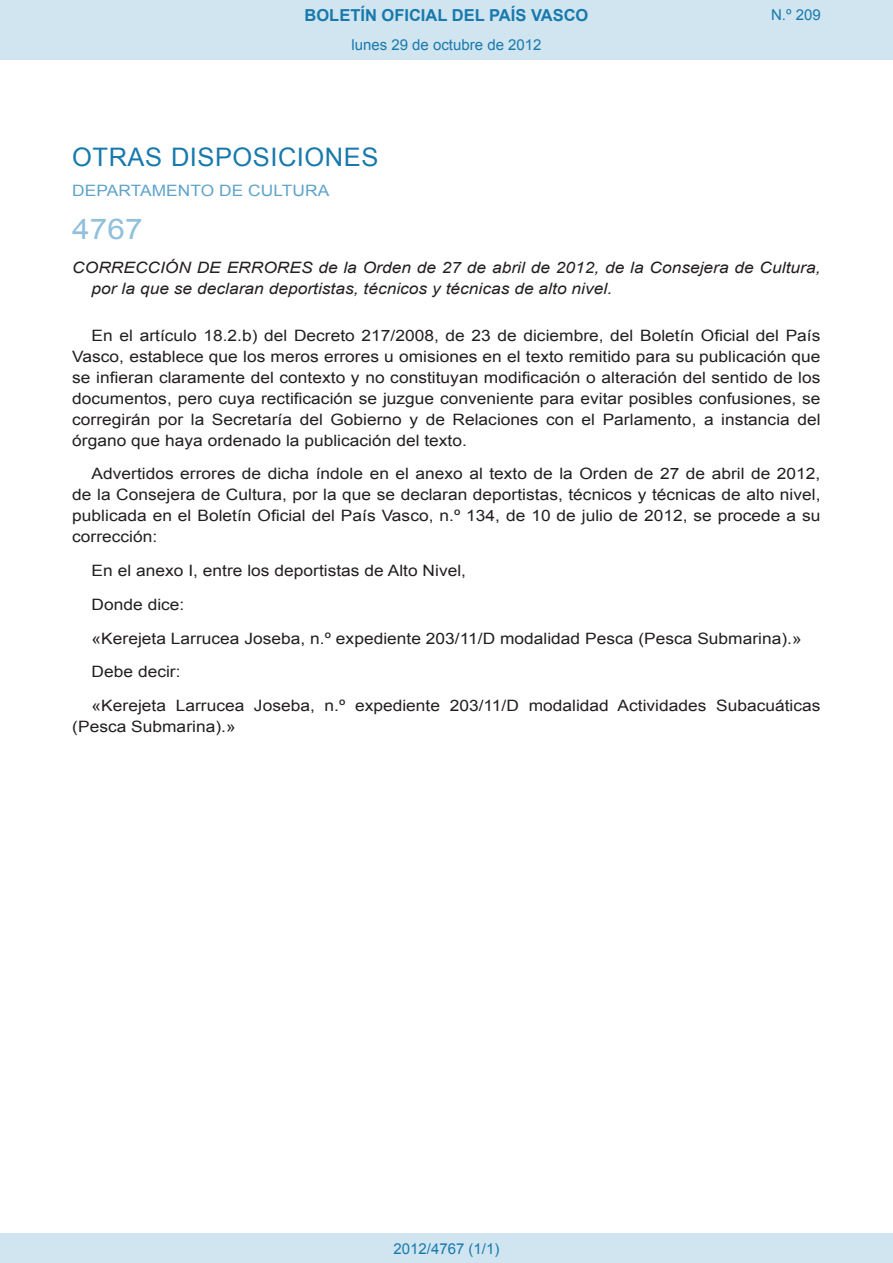
<style>
.page{position:relative;width:893px;height:1263px;background:#fff}
.page>*{position:absolute;margin:0;border:0;box-sizing:border-box;transform-origin:0 0}
.BOPVOrden{font:28.5px "Arial";color:#90c0db;scale:1.11 1}
.BOPVSeccion{font:25.5px "Arial";letter-spacing:.02em;color:#1879ad}
.t1{font:700 16.5px "Arial";color:#1879ad}
.BOPVDetalle{font:15.6px/21px "Arial";color:#231f20;text-align:justify;scale:1.11 1}
.BOPVTitulo{font:italic 15.6px/21px "Arial";color:#231f20;scale:1.11 1}
.BOPVOrganismo{font:15.6px "Arial";letter-spacing:.005em;color:#5ea4ca;scale:1.11 1}
.Paginacion_Centro{font:15px "Arial";color:#1879ad}
</style>
<div class="page">
<div style="left:0;top:0;width:893px;height:60px;background:#d0e5f0"></div>
<div style="left:0;top:1233px;width:893px;height:30px;background:#d0e5f0"></div>
<p class="t1" style="left:305px;top:4px;width:285px">BOLETÍN OFICIAL DEL PAÍS VASCO</p>
<p class="Paginacion_Centro" style="left:351px;top:35px;width:192px">lunes 29 de octubre de 2012</p>
<p class="Paginacion_Centro" style="left:771px;top:5px;width:51px">N.º 209</p>
<p class="BOPVSeccion" style="left:72px;top:141px;width:308px">OTRAS DISPOSICIONES</p>
<p class="BOPVOrganismo" style="left:72px;top:181px;width:233px">DEPARTAMENTO DE CULTURA</p>
<p class="BOPVOrden" style="left:72px;top:211px;width:65px">4767</p>
<p class="BOPVTitulo" style="left:92px;top:257px;width:658px;text-indent:-19px">CORRECCIÓN DE ERRORES de la Orden de 27 de abril de 2012, de la Consejera de Cultura, por la que se declaran deportistas, técnicos y técnicas de alto nivel.</p>
<p class="BOPVDetalle" style="left:72px;top:325px;width:676px;text-indent:19px">En el artículo 18.2.b) del Decreto 217/2008, de 23 de diciembre, del Boletín Oficial del País Vasco, establece que los meros errores u omisiones en el texto remitido para su publicación que se infieran claramente del contexto y no constituyan modificación o alteración del sentido de los documentos, pero cuya rectificación se juzgue conveniente para evitar posibles confusiones, se corregirán por la Secretaría del Gobierno y de Relaciones con el Parlamento, a instancia del órgano que haya ordenado la publicación del texto.</p>
<p class="BOPVDetalle" style="left:72px;top:463px;width:676px;text-indent:19px">Advertidos errores de dicha índole en el anexo al texto de la Orden de 27 de abril de 2012, de la Consejera de Cultura, por la que se declaran deportistas, técnicos y técnicas de alto nivel, publicada en el Boletín Oficial del País Vasco, n.º 134, de 10 de julio de 2012, se procede a su corrección:</p>
<p class="BOPVDetalle" style="left:92px;top:560px;width:339px">En el anexo I, entre los deportistas de Alto Nivel,</p>
<p class="BOPVDetalle" style="left:92px;top:594px;width:85px">Donde dice:</p>
<p class="BOPVDetalle" style="left:92px;top:628px;width:641px">«Kerejeta Larrucea Joseba, n.º expediente 203/11/D modalidad Pesca (Pesca Submarina).»</p>
<p class="BOPVDetalle" style="left:92px;top:661px;width:82px">Debe decir:</p>
<p class="BOPVDetalle" style="left:72px;top:695px;width:676px;text-indent:19px">«Kerejeta Larrucea Joseba, n.º expediente 203/11/D modalidad Actividades Subacuáticas (Pesca Submarina).»</p>
<p class="Paginacion_Centro" style="left:393px;top:1238px;width:107px">2012/4767 (1/1)</p>
</div>
